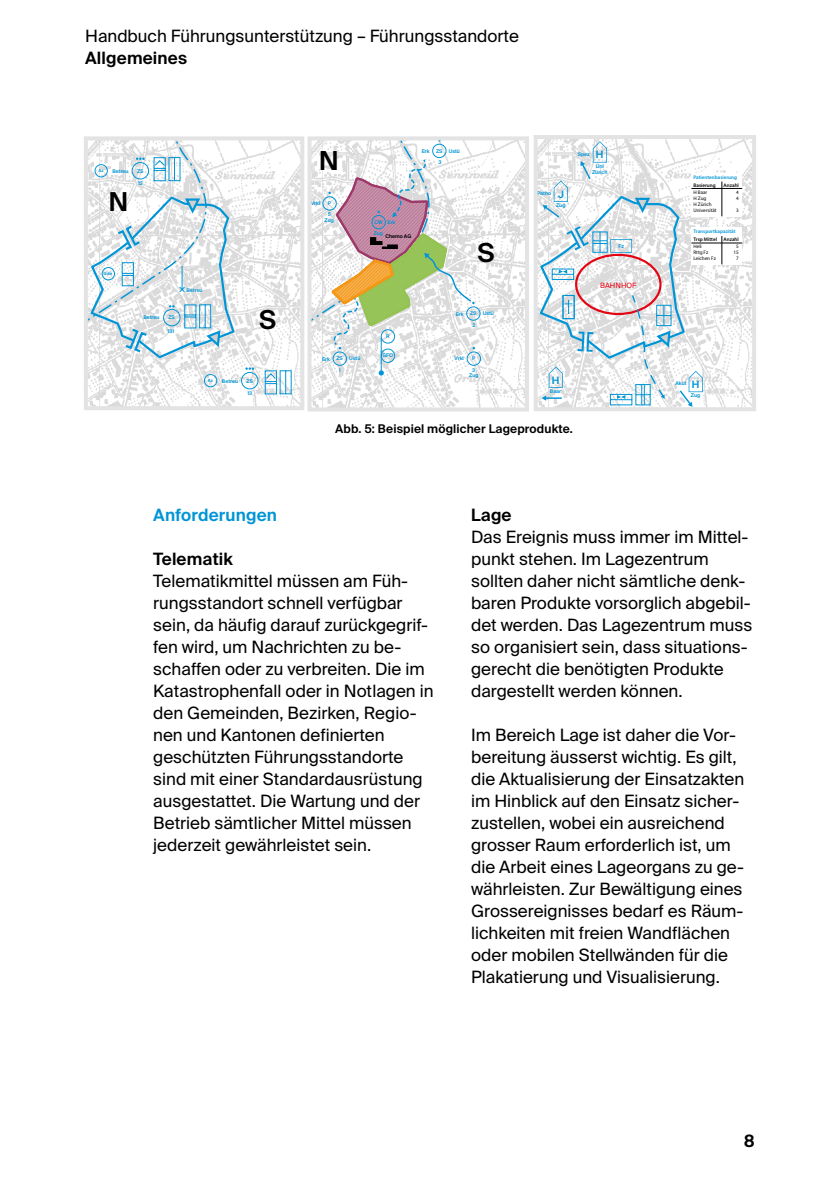
<style>
.page{position:relative;width:840px;height:1191px;background:#fff}
.page>*{position:absolute;margin:0;border:0;box-sizing:border-box;transform-origin:0 0}
.t1{font:600 26.2px "Suisse Intl";color:#000}
.t2{font:600 26px "Suisse Intl";color:#000}
.t3{font:17px/22px "Suisse Intl";color:#000}
.t4{font:600 17px "Suisse Intl";letter-spacing:.01em;color:#000}
.t5{font:600 17px "Suisse Intl";letter-spacing:.01em;color:#0095d6}
.t6{font:600 12px "Suisse Intl";letter-spacing:.01em;color:#000}
.t7{font:600 10.2px "Suisse Intl";color:#0095d6}
.t8{font:7.4px "Suisse Intl";color:#e30613}
.t9{font:5.2px/6.2px "Myriad Pro";color:#000}
.t10{font:600 5.2px/6.2px "Suisse Intl";color:#0095d6;text-align:center}
.t11{font:600 5.2px "Myriad Pro";color:#0095d6}
.t12{font:600 5.2px "Myriad Pro";color:#000}
.t13{font:600 5px/5.6px "Suisse Intl";color:#0095d6;text-align:center}
.t14{font:600 5px "Suisse Intl";color:#000}
.t15{font:600 4.4px "Suisse Intl";color:#0095d6}
.s1{font-size:10.2px}
</style>
<div class="page">
<img style="left:89px;top:141px;width:210px;height:264px">
<svg style="left:264px;top:370px;width:28px;height:25px"></svg>
<svg style="left:245px;top:367px;width:9px;height:3px"></svg>
<div style="left:241px;top:372px;width:17px;height:17px;border:1px solid #0095d6;border-radius:50%"></div>
<div style="left:204px;top:374px;width:13px;height:13px;border:1px solid #0095d6;border-radius:50%"></div>
<svg style="left:89px;top:141px;width:147px;height:219px"></svg>
<div style="left:84px;top:136px;width:220px;height:274px;border:4px solid #e3e3e3"></div>
<img style="left:312px;top:141px;width:211px;height:265px">
<svg style="left:378px;top:370px;width:5px;height:5px"></svg>
<hr style="left:380px;top:337px;width:1px;height:34px;background:#0095d6">
<div style="left:380px;top:349px;width:15px;height:14px;border:1px solid #0095d6;border-radius:50%"></div>
<div style="left:332px;top:351px;width:14px;height:15px;border:1px solid #0095d6;border-radius:50%"></div>
<div style="left:466px;top:351px;width:14px;height:15px;border:1px solid #0095d6;border-radius:50%"></div>
<div style="left:466px;top:306px;width:14px;height:14px;border:1px solid #0095d6;border-radius:50%"></div>
<svg style="left:312px;top:141px;width:163px;height:208px"></svg>
<div style="left:307px;top:136px;width:221px;height:275px;border:4px solid #e3e3e3"></div>
<img style="left:544px;top:140px;width:206px;height:266px">
<div style="left:691px;top:173px;width:50px;height:43px;background:#fff"></div>
<div style="left:691px;top:227px;width:50px;height:37px;background:#fff"></div>
<svg style="left:721px;top:236px;width:1px;height:28px"></svg>
<hr style="left:691px;top:243px;width:50px;height:1px;background:#000">
<hr style="left:721px;top:181px;width:1px;height:35px;background:#000">
<hr style="left:691px;top:188px;width:50px;height:1px;background:#000">
<svg style="left:538px;top:141px;width:164px;height:265px"></svg>
<div style="left:533px;top:135px;width:222px;height:276px;border:4px solid #e3e3e3"></div>
<p class="t3" style="left:85px;top:25px;width:435px">Handbuch Führungsunterstützung – Führungsstandorte</p>
<p class="t4" style="left:85px;top:48px;width:103px">Allgemeines</p>
<p class="t15" style="left:98px;top:168px;width:7px">Az</p>
<p class="t13" style="left:137px;top:168px;width:8px">ZS</p>
<p class="t13" style="left:112px;top:168px;width:18px">Betreu</p>
<h2 class="t2" style="left:109px;top:186px;width:21px">N</h2>
<p class="t13" style="left:138px;top:180px;width:6px">12</p>
<p class="t15" style="left:104px;top:271px;width:10px">Gde</p>
<p class="t13" style="left:143px;top:315px;width:18px">Betreu</p>
<p class="t13" style="left:168px;top:315px;width:8px">ZS</p>
<p class="t13" style="left:167px;top:328px;width:8px">131</p>
<p class="t13" style="left:186px;top:288px;width:18px">Betreu</p>
<h2 class="t2" style="left:259px;top:305px;width:18px">S</h2>
<p class="t15" style="left:208px;top:378px;width:7px">Az</p>
<p class="t13" style="left:222px;top:378px;width:18px">Betreu</p>
<p class="t13" style="left:246px;top:378px;width:8px">ZS</p>
<p class="t13" style="left:247px;top:391px;width:6px">13</p>
<h1 class="t1" style="left:319px;top:146px;width:21px">N</h1>
<p class="t13" style="left:311px;top:200px;width:11px">Vrkl</p>
<p class="t13" style="left:327px;top:201px;width:5px">P</p>
<p class="t13" style="left:324px;top:212px;width:11px">5<br>Zug</p>
<p class="t13" style="left:421px;top:148px;width:22px">Erk ZS</p>
<p class="t13" style="left:448px;top:148px;width:13px">Ustü</p>
<p class="t13" style="left:438px;top:159px;width:5px">3</p>
<p class="t13" style="left:387px;top:219px;width:9px">Erk</p>
<p class="t13" style="left:374px;top:219px;width:10px">CW</p>
<p class="t13" style="left:373px;top:230px;width:11px">Zug</p>
<p class="t14" style="left:385px;top:234px;width:27px">Chemo AG</p>
<h1 class="t1" style="left:477px;top:238px;width:19px">S</h1>
<p class="t13" style="left:455px;top:311px;width:22px">Erk ZS</p>
<p class="t13" style="left:482px;top:311px;width:13px">Ustü</p>
<p class="t13" style="left:472px;top:322px;width:4px">2</p>
<p class="t13" style="left:386px;top:333px;width:5px">R</p>
<p class="t13" style="left:382px;top:353px;width:12px">GFO</p>
<p class="t13" style="left:454px;top:356px;width:11px">Vrkl</p>
<p class="t13" style="left:336px;top:356px;width:8px">ZS</p>
<p class="t13" style="left:472px;top:356px;width:5px">P</p>
<p class="t13" style="left:322px;top:356px;width:9px">Erk</p>
<p class="t13" style="left:349px;top:356px;width:13px">Ustü</p>
<p class="t13" style="left:338px;top:367px;width:3px">1</p>
<p class="t13" style="left:472px;top:367px;width:5px">3</p>
<p class="t13" style="left:469px;top:372px;width:11px">Zug</p>
<p class="t10" style="left:537px;top:190px;width:28px">Patho <span class="s1">J</span></p>
<p class="t10" style="left:556px;top:202px;width:11px">Zug</p>
<p class="t10" style="left:577px;top:151px;width:27px">Spez <span class="s1">H</span></p>
<p class="t10" style="left:592px;top:163px;width:17px">Uni<br>Zürich</p>
<p class="t10" style="left:618px;top:243px;width:7px">Fz</p>
<p class="t8" style="left:600px;top:281px;width:38px">BAHNHOF</p>
<p class="t7" style="left:551px;top:374px;width:9px">H</p>
<p class="t10" style="left:549px;top:388px;width:13px">Baar</p>
<p class="t6" style="left:335px;top:422px;width:239px">Abb. 5: Beispiel möglicher Lageprodukte.</p>
<p class="t11" style="left:693px;top:173px;width:45px">Patientenbasierung</p>
<p class="t9" style="left:693px;top:189px;width:25px">H Baar<br>H Zug<br>H Zürich<br>Universität</p>
<p class="t9" style="left:735px;top:189px;width:4px">4<br>4</p>
<p class="t9" style="left:735px;top:207px;width:4px">3</p>
<p class="t12" style="left:693px;top:182px;width:24px">Basierung</p>
<p class="t12" style="left:723px;top:182px;width:17px">Anzahl</p>
<p class="t11" style="left:693px;top:228px;width:44px">Transportkapazität</p>
<p class="t9" style="left:693px;top:243px;width:24px">Heli<br>Rttg Fz<br>Leichen Fz</p>
<p class="t9" style="left:733px;top:243px;width:7px;text-align:center">5<br>15<br>7</p>
<p class="t12" style="left:693px;top:236px;width:25px">Trsp Mittel</p>
<p class="t12" style="left:723px;top:236px;width:17px">Anzahl</p>
<p class="t10" style="left:675px;top:380px;width:25px">Akut <span class="s1">H</span></p>
<p class="t10" style="left:690px;top:392px;width:11px">Zug</p>
<p class="t5" style="left:153px;top:505px;width:125px">Anforderungen</p>
<p class="t4" style="left:153px;top:549px;width:81px">Telematik</p>
<p class="t3" style="left:153px;top:570px;width:282px">Telematikmittel müssen am Füh&shy;rungsstandort schnell verfügbar sein, da häufig darauf zurückgegrif&shy;fen wird, um Nachrichten zu be&shy;schaffen oder zu verbreiten. Die im Katastrophenfall oder in Notlagen in den Gemeinden, Bezirken, Regio&shy;nen und Kantonen definierten geschützten Führungsstandorte sind mit einer Standardausrüstung ausgestattet. Die Wartung und der Betrieb sämtlicher Mittel müssen jederzeit gewährleistet sein.</p>
<p class="t4" style="left:471px;top:505px;width:42px">Lage</p>
<p class="t3" style="left:471px;top:526px;width:283px">Das Ereignis muss immer im Mittel&shy;punkt stehen. Im Lagezentrum sollten daher nicht sämtliche denk&shy;baren Produkte vorsorglich abgebil&shy;det werden. Das Lagezentrum muss so organisiert sein, dass situations&shy;gerecht die benötigten Produkte dargestellt werden können.</p>
<p class="t3" style="left:471px;top:724px;width:274px">Im Bereich Lage ist daher die Vor&shy;bereitung äusserst wichtig. Es gilt, die Aktualisierung der Einsatzakten im Hinblick auf den Einsatz sicher&shy;zustellen, wobei ein ausreichend grosser Raum erforderlich ist, um die Arbeit eines Lageorgans zu ge&shy;währleisten. Zur Bewältigung eines Grossereignisses bedarf es Räum&shy;lichkeiten mit freien Wandflächen oder mobilen Stellwänden für die Plakatierung und Visualisierung.</p>
<p class="t4" style="left:743px;top:1131px;width:12px">8</p>
</div>
